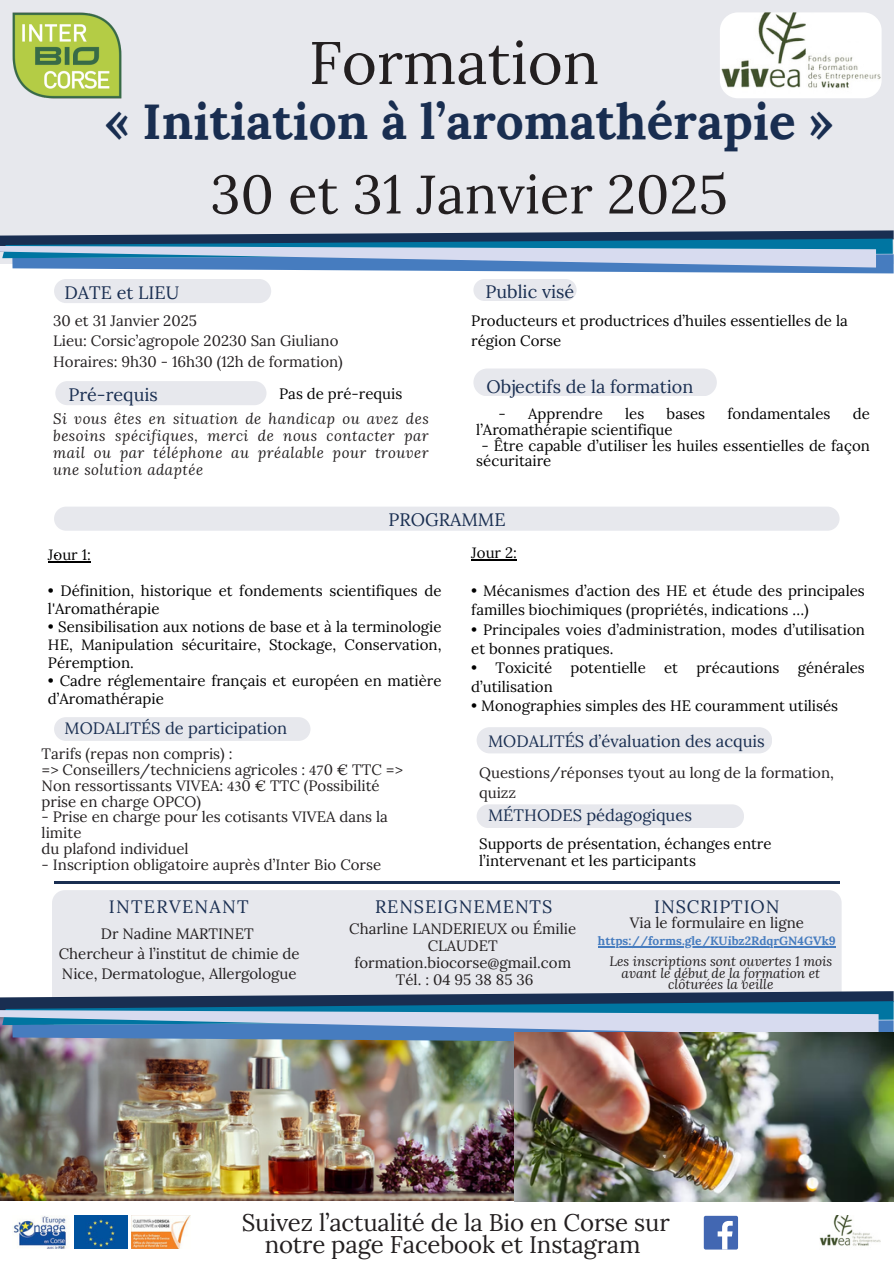
<style>
.page{position:relative;width:894px;height:1264px;background:#fff}
.page>*{position:absolute;margin:0;border:0;box-sizing:border-box;transform-origin:0 0}
.t1{font:60px "Lora";color:#231f20}
.t2{font:54px "Lora";color:#231f20}
.t3{font:700 49.5px "Lora";color:#192e51}
.t4{font:24px/21.3px "Lora";letter-spacing:-.005em;color:#231f20;text-align:center}
.t5{font:18px "Lora";color:#192e51}
.t6{font:18px "Lora";letter-spacing:.05em;color:#192e51}
.t7{font:18px "Lora";letter-spacing:.07em;color:#192e51}
.t8{font:16.5px "Lora";color:#192e51}
.t9{font:15px/18px "Lora";color:#000}
.t10{font:15px/20.2px "Lora";color:#231f20}
.t11{font:italic 15px/16.8px "Lora";letter-spacing:.03em;color:#231f20;text-align:justify}
.t12{font:italic 13.5px/11.2px "Lora";color:#231f20;text-align:center}
.t13{font:700 12px "Lora";color:#467cbf}
.s1{font-family:"Minion Pro"}
</style>
<div class="page">
<div style="left:54px;top:717px;width:256px;height:24px;background:#e7e8ed;border-radius:12px"></div>
<div style="left:55px;top:381px;width:211px;height:24px;background:#e7e8ed;border-radius:12px"></div>
<div style="left:476px;top:727px;width:296px;height:26px;background:#e7e8ed;border-radius:13px"></div>
<div style="left:476px;top:804px;width:267px;height:24px;background:#e7e8ed;border-radius:12px"></div>
<div style="left:54px;top:506px;width:785px;height:24px;background:#e7e8ed;border-radius:12px"></div>
<div style="left:0;top:0;width:893px;height:263px;background:#e7e8ed"></div>
<div style="left:54px;top:279px;width:217px;height:24px;background:#e7e8ed;border-radius:12px"></div>
<svg style="left:0;top:230px;width:893px;height:43px"></svg>
<img style="left:0;top:1043px;width:514px;height:157px">
<div style="left:52px;top:890px;width:789px;height:141px;background:#e7e8ed;border-radius:13px"></div>
<hr style="left:54px;top:881px;width:784px;height:2px;background:#192e51">
<svg style="left:0;top:991px;width:893px;height:52px"></svg>
<img style="left:131px;top:1215px;width:59px;height:33px">
<img style="left:75px;top:1215px;width:53px;height:33px">
<img style="left:13px;top:1216px;width:56px;height:32px">
<img style="left:819px;top:1215px;width:61px;height:31px">
<img style="left:719px;top:12px;width:162px;height:86px;border-radius:18px">
<img style="left:12px;top:12px;width:110px;height:87px">
<div style="left:473px;top:368px;width:243px;height:28px;background:#e7e8ed;border-radius:14px"></div>
<div style="left:473px;top:279px;width:103px;height:22px;background:#e7e8ed;border-radius:11px"></div>
<div style="left:703px;top:1215px;width:34px;height:34px;background:#4267b2;border-radius:2px"></div>
<svg style="left:717px;top:1221px;width:15px;height:28px"></svg>
<img style="left:514px;top:1032px;width:379px;height:169px">
<hr style="left:597px;top:946px;width:238px;height:1px;background:#467cbf">
<hr style="left:48px;top:561px;width:43px;height:1px;background:#000">
<hr style="left:471px;top:559px;width:45px;height:1px;background:#000">
<p class="t1" style="left:309px;top:24px;width:292px">Formation</p>
<h6 class="t3" style="left:105px;top:89px;width:729px">« Initiation à l’aromathérapie »</h6>
<h6 class="t2" style="left:210px;top:159px;width:519px">30 et 31 Janvier 2025</h6>
<h6 class="t5" style="left:64px;top:281px;width:116px">DATE et LIEU</h6>
<p class="t10" style="left:53px;top:310px;width:291px">30 et 31 Janvier 2025<br>Lieu: Corsic’agropole 20230 San Giuliano<br>Horaires: 9h30 - 16h30 (12h de formation)</p>
<h6 class="t5" style="left:68px;top:383px;width:91px">Pré-requis</h6>
<h4 class="t9" style="left:279px;top:384px;width:125px">Pas de pré-requis</h4>
<h2 class="t11" style="left:53px;top:410px;width:377px">Si vous êtes en situation de handicap ou avez des besoins spécifiques, merci de nous contacter par mail ou par téléphone au préalable pour trouver une solution adaptée</h2>
<h6 class="t5" style="left:485px;top:280px;width:90px">Public visé</h6>
<h6 class="t9" style="left:471px;top:310px;width:378px;line-height:20.2px">Producteurs et productrices d’huiles essentielles de la région Corse</h6>
<h6 class="t5" style="left:486px;top:375px;width:208px">Objectifs de la formation</h6>
<h4 class="t9" style="left:498px;top:404px;width:106px">- Apprendre</h4>
<h4 class="t9" style="left:625px;top:404px;width:21px">les</h4>
<h4 class="t9" style="left:666px;top:404px;width:40px">bases</h4>
<h4 class="t9" style="left:727px;top:404px;width:104px">fondamentales</h4>
<h4 class="t9" style="left:852px;top:404px;width:19px">de</h4>
<h4 class="t9" style="left:476px;top:420px;width:198px">l’Aromathérapie scientifique</h4>
<h4 class="t9" style="left:476px;top:437px;width:395px;line-height:15.8px;text-indent:5px">- Être capable d’utiliser les huiles essentielles de façon sécuritaire</h4>
<h6 class="t5" style="left:388px;top:507px;width:119px">PROGRAMME</h6>
<h6 class="t9" style="left:48px;top:545px;width:44px">Jour 1:</h6>
<h4 class="t9" style="left:48px;top:581px;width:395px">• Définition, historique et fondements scientifiques de l'Aromathérapie</h4>
<h4 class="t9" style="left:48px;top:617px;width:395px;text-align:justify">• Sensibilisation aux notions de base et à la terminologie HE, Manipulation sécuritaire, Stockage, Conservation, Péremption.</h4>
<h4 class="t9" style="left:48px;top:671px;width:395px">• Cadre réglementaire français et européen en matière d’Aromathérapie</h4>
<h6 class="t8" style="left:64px;top:717px;width:224px">MODALITÉS de participation</h6>
<h5 class="t10" style="left:42px;top:746px;width:363px;line-height:15.8px">Tarifs (repas non compris) :<br>=&gt; Conseillers/techniciens agricoles : <span class="s1">47</span>0 € TTC =&gt; Non ressortissants VIVEA: <span class="s1">43</span>0 € TTC (Possibilité prise en charge OPCO)</h5>
<h5 class="t10" style="left:42px;top:809px;width:348px;line-height:15.8px">- Prise en charge pour les cotisants VIVEA dans la limite<br>du plafond individuel</h5>
<h5 class="t10" style="left:42px;top:854px;width:341px">- Inscription obligatoire auprès d’Inter Bio Corse</h5>
<p class="t9" style="left:471px;top:543px;width:47px">Jour 2:</p>
<p class="t9" style="left:471px;top:581px;width:395px;line-height:19.2px">• Mécanismes d’action des HE et étude des principales familles biochimiques (propriétés, indications …)</p>
<p class="t9" style="left:471px;top:619px;width:395px;line-height:19.2px">• Principales voies d’administration, modes d’utilisation et bonnes pratiques.</p>
<p class="t9" style="left:471px;top:657px;width:395px;line-height:19.2px">• Toxicité potentielle et précautions générales d’utilisation</p>
<p class="t9" style="left:471px;top:696px;width:368px">• Monographies simples des HE couramment utilisés</p>
<h5 class="t8" style="left:488px;top:730px;width:278px">MODALITÉS d’évaluation des acquis</h5>
<h5 class="t10" style="left:479px;top:762px;width:356px">Questions/réponses tyout au long de la formation, quizz</h5>
<h6 class="t8" style="left:488px;top:804px;width:205px">MÉTHODES pédagogiques</h6>
<p class="t9" style="left:479px;top:835px;width:294px;line-height:16.8px">Supports de présentation, échanges entre l’intervenant et les participants</p>
<h5 class="t7" style="left:109px;top:895px;width:141px">INTERVENANT</h5>
<h1 class="t10" style="left:59px;top:923px;width:242px;text-align:center">Dr Nadine MARTINET<br>Chercheur à l’institut de chimie de<br>Nice, Dermatologue, Allergologue</h1>
<h4 class="t6" style="left:375px;top:895px;width:179px">RENSEIGNEMENTS</h4>
<h5 class="t6" style="left:654px;top:895px;width:127px">INSCRIPTION</h5>
<h5 class="t10" style="left:349px;top:920px;width:228px;line-height:16.8px;text-align:center">Charline LANDERIEUX ou Émilie<br>CLAUDET formation.biocorse@gmail.com<br>Tél. : 04 95 38 85 36</h5>
<h5 class="t10" style="left:629px;top:912px;width:176px">Via le formulaire en ligne</h5>
<h6 class="t13" style="left:597px;top:933px;width:239px">https://forms.gle/KUibz2RdqrGN4GVk9</h6>
<h6 class="t12" style="left:609px;top:955px;width:224px">Les inscriptions sont ouvertes 1 mois avant le début de la formation et clôturées la veille</h6>
<h6 class="t4" style="left:242px;top:1211px;width:429px">Suivez l’actualité de la Bio en Corse sur notre page Facebook et Instagram</h6>
</div>
